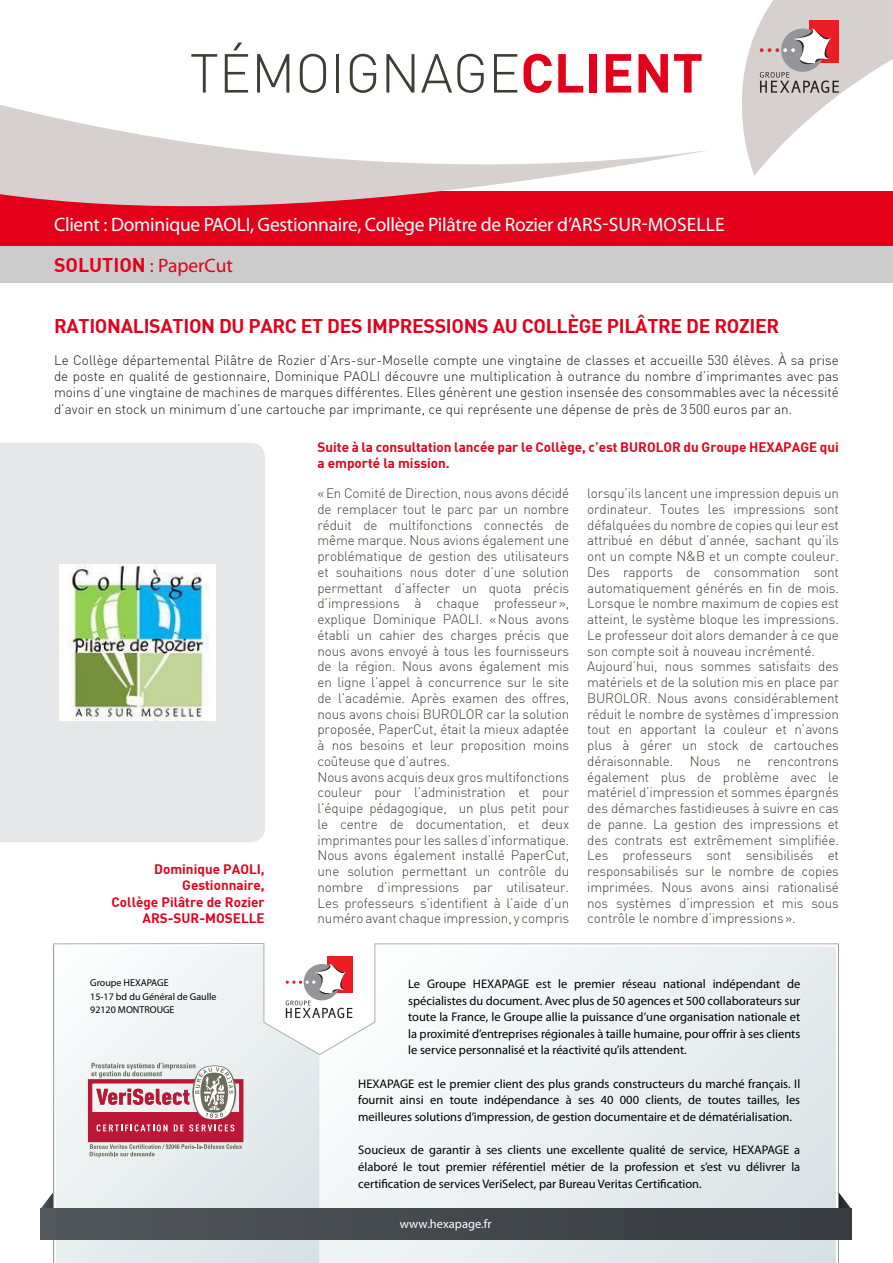
<style>
.page{position:relative;width:893px;height:1263px;background:#fff}
.page>*{position:absolute;margin:0;border:0;box-sizing:border-box;transform-origin:0 0}
.t1{font:300 54px "DIN";color:#3b4035}
.t2{font:19.5px "Myriad Pro";letter-spacing:-.015em;color:#fff}
.t3{font:19.5px "DIN Bold";letter-spacing:-.015em;color:#e2001a}
.t4{font:19.5px "Myriad Pro";color:#e2001a}
.t5{font:300 13.5px/15.8px "DIN";letter-spacing:-.01em;color:#3b4035;text-align:justify}
.t6{font:300 13.5px/16.2px "DIN";color:#1a171b;text-align:justify}
.t7{font:13.5px/16.2px "DIN Bold";color:#e2001a}
.t8{font:12.45px/16.6px "Dax";color:#000;text-align:justify}
.t9{font:12.45px "Dax";color:#fff}
.t10{font:10.05px/13.4px "Dax";color:#000}
.s1{font-family:"DIN Bold";font-weight:400;color:#e2001a}
.s2{font-family:"DIN Bold"}
</style>
<div class="page">
<div style="left:0;top:191px;width:893px;height:59px;background:#e2001a"></div>
<svg style="left:742px;top:0;width:151px;height:176px;fill:#d7d2d0"></svg>
<svg style="left:0;top:105px;width:708px;height:102px"></svg>
<div style="left:0;top:246px;width:893px;height:37px;background:#ccc"></div>
<svg style="left:53px;top:1055px;width:786px;height:208px"></svg>
<svg style="left:41px;top:1192px;width:12px;height:16px"></svg>
<svg style="left:839px;top:1193px;width:12px;height:15px"></svg>
<div style="left:41px;top:1208px;width:810px;height:31px;background:linear-gradient(to right,#52575d,#363a3e)"></div>
<svg style="left:53px;top:943px;width:786px;height:112px"></svg>
<div style="left:327px;top:956px;width:25px;height:37px;background:#ee1d23"></div>
<svg style="left:286px;top:964px;width:66px;height:54px"></svg>
<div style="left:90px;top:1113px;width:151px;height:27px;background:#bd1738"></div>
<div style="left:88px;top:1079px;width:155px;height:63px;border:4px solid #bd1738"></div>
<svg style="left:91px;top:1063px;width:145px;height:68px"></svg>
<svg style="left:90px;top:1144px;width:152px;height:14px;background:#cfd3d1"></svg>
<div style="left:809px;top:20px;width:30px;height:43px;background:#ee1d23"></div>
<svg style="left:760px;top:29px;width:79px;height:64px;background:#c2aaaa"></svg>
<div style="left:0;top:443px;width:265px;height:399px;background:#e6e7e9"></div>
<img style="left:60px;top:565px;width:155px;height:155px">
<p class="t1" style="left:190px;top:40px;width:515px">TÉMOIGNAGE<span class="s1">CLIENT</span></p>
<p class="t2" style="left:54px;top:213px;width:672px">Client : Dominique PAOLI, Gestionnaire, Collège Pilâtre de Rozier d’ARS-SUR-MOSELLE</p>
<p class="t4" style="left:54px;top:255px;width:180px"><span class="s2">SOLUTION</span> : PaperCut</p>
<p class="t3" style="left:54px;top:313px;width:727px">RATIONALISATION DU PARC ET DES IMPRESSIONS AU COLLÈGE PILÂTRE DE ROZIER</p>
<p class="t6" style="left:54px;top:352px;width:786px">Le Collège départemental Pilâtre de Rozier d’Ars-sur-Moselle compte une vingtaine de classes et accueille 530 élèves. À sa prise de poste en qualité de gestionnaire, Dominique PAOLI découvre une multiplication à outrance du nombre d’imprimantes avec pas moins d’une vingtaine de machines de marques différentes. Elles génèrent une gestion insensée des consommables avec la nécessité d’avoir en stock un minimum d’une cartouche par imprimante, ce qui représente une dépense de près de 3500 euros par an.</p>
<p class="t7" style="left:154px;top:861px;width:112px">Dominique PAOLI,</p>
<p class="t7" style="left:182px;top:877px;width:84px">Gestionnaire,</p>
<p class="t7" style="left:112px;top:893px;width:155px">Collège Pilâtre de Rozier</p>
<p class="t7" style="left:142px;top:909px;width:124px">ARS-SUR-MOSELLE</p>
<p class="t10" style="left:90px;top:976px;width:128px">Groupe HEXAPAGE<br>15-17 bd du Général de Gaulle<br>92120 MONTROUGE</p>
<p class="t7" style="left:317px;top:438px;width:523px">Suite à la consultation lancée par le Collège, c’est BUROLOR du Groupe HEXAPAGE qui a emporté la mission.</p>
<p class="t5" style="left:317px;top:485px;width:253px">«En Comité de Direction, nous avons décidé de remplacer tout le parc par un nombre réduit de multifonctions connectés de même marque. Nous avions également une problématique de gestion des utilisateurs et souhaitions nous doter d’une solution permettant d’affecter un quota précis d’impressions à chaque professeur», explique Dominique PAOLI. «Nous avons établi un cahier des charges précis que nous avons envoyé à tous les fournisseurs de la région. Nous avons également mis en ligne l’appel à concurrence sur le site de l’académie. Après examen des offres, nous avons choisi BUROLOR car la solution proposée, PaperCut, était la mieux adaptée à nos besoins et leur proposition moins coûteuse que d’autres.</p>
<p class="t5" style="left:317px;top:769px;width:253px">Nous avons acquis deux gros multifonctions couleur pour l’administration et pour l’équipe pédagogique, un plus petit pour le centre de documentation, et deux imprimantes pour les salles d’informatique.<br>Nous avons également installé PaperCut, une solution permettant un contrôle du nombre d’impressions par utilisateur.<br>Les professeurs s’identifient à l’aide d’un numéro avant chaque impression, y compris</p>
<p class="t5" style="left:587px;top:485px;width:253px">lorsqu’ils lancent une impression depuis un ordinateur. Toutes les impressions sont défalquées du nombre de copies qui leur est attribué en début d’année, sachant qu’ils ont un compte N&amp;B et un compte couleur.<br>Des rapports de consommation sont automatiquement générés en fin de mois.<br>Lorsque le nombre maximum de copies est atteint, le système bloque les impressions.<br>Le professeur doit alors demander à ce que son compte soit à nouveau incrémenté.</p>
<p class="t5" style="left:587px;top:658px;width:253px">Aujourd’hui, nous sommes satisfaits des matériels et de la solution mis en place par BUROLOR. Nous avons considérablement réduit le nombre de systèmes d’impression tout en apportant la couleur et n’avons plus à gérer un stock de cartouches déraisonnable. Nous ne rencontrons également plus de problème avec le matériel d’impression et sommes épargnés des démarches fastidieuses à suivre en cas de panne. La gestion des impressions et des contrats est extrêmement simplifiée.<br>Les professeurs sont sensibilisés et responsabilisés sur le nombre de copies imprimées. Nous avons ainsi rationalisé nos systèmes d’impression et mis sous contrôle le nombre d’impressions».</p>
<p class="t8" style="left:408px;top:976px;width:394px">Le Groupe HEXAPAGE est le premier réseau national indépendant de spécialistes du document. Avec plus de 50 agences et 500 collaborateurs sur toute la France, le Groupe allie la puissance d’une organisation nationale et la proximité d’entreprises régionales à taille humaine, pour offrir à ses clients le service personnalisé et la réactivité qu’ils attendent.</p>
<p class="t8" style="left:358px;top:1075px;width:444px">HEXAPAGE est le premier client des plus grands constructeurs du marché français. Il fournit ainsi en toute indépendance à ses 40 000 clients, de toutes tailles, les meilleures solutions d’impression, de gestion documentaire et de dématérialisation.</p>
<p class="t8" style="left:358px;top:1142px;width:444px">Soucieux de garantir à ses clients une excellente qualité de service, HEXAPAGE a élaboré le tout premier référentiel métier de la profession et s’est vu délivrer la certification de services VeriSelect, par Bureau Veritas Certification.</p>
<p class="t9" style="left:400px;top:1216px;width:93px">www.hexapage.fr</p>
</div>
